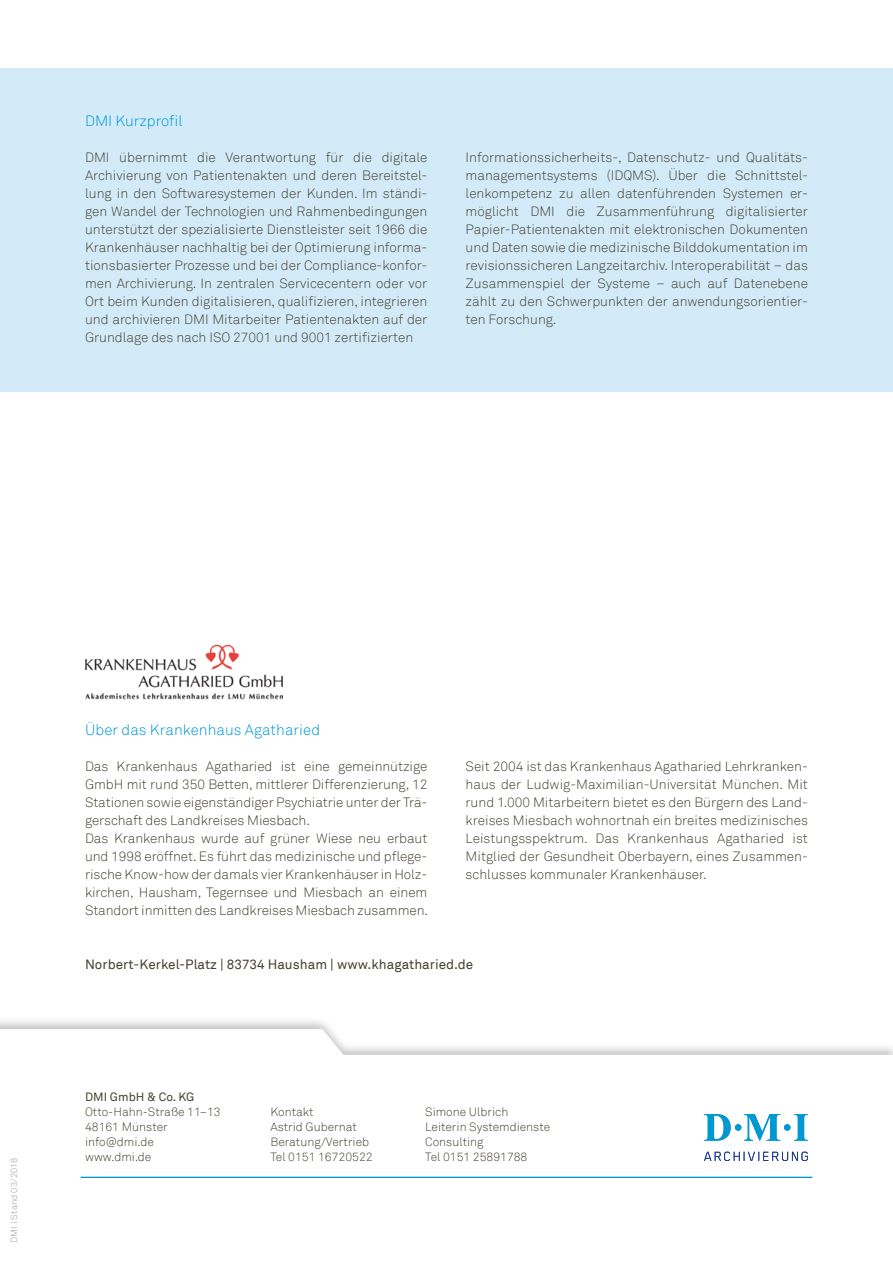
<style>
.page{position:relative;width:893px;height:1263px;background:#fff}
.page>*{position:absolute;margin:0;border:0;box-sizing:border-box;transform-origin:0 0}
.t1{font:300 15px "Akkurat";letter-spacing:.005em;color:#0098d3}
.t2{font:300 13.5px/18px "Akkurat";letter-spacing:-.005em;color:#454131;text-align:justify}
.t3{font:13.5px "Akkurat";color:#454131}
.t4{font:300 12px/15px "Akkurat";color:#454131}
.t5{font:12px "Akkurat";color:#454131}
.t6{font:300 9px "Akkurat";letter-spacing:.015em;color:#9c9c9d}
</style>
<div class="page">
<div style="left:0;top:1015px;width:893px;height:248px;background:#000;opacity:.25"></div>
<svg style="left:0;top:1029px;width:893px;height:234px"></svg>
<svg style="left:892px;top:1055px;width:1px;height:208px"></svg>
<div style="left:0;top:68px;width:893px;height:323px;background:#d3ebf9"></div>
<svg style="left:704px;top:1152px;width:104px;height:9px"></svg>
<svg style="left:704px;top:1114px;width:104px;height:27px"></svg>
<hr style="left:81px;top:1177px;width:731px;height:1px;background:#0098d3">
<img style="left:85px;top:644px;width:198px;height:56px">
<p class="t1" style="left:85px;top:112px;width:99px">DMI Kurzprofil</p>
<p class="t2" style="left:85px;top:148px;width:344px">DMI übernimmt die Verantwortung für die digitale Archivierung von Patientenakten und deren Bereitstel&shy;lung in den Softwaresystemen der Kunden. Im ständi&shy;gen Wandel der Technologien und Rahmenbedingungen unterstützt der spezialisierte Dienstleister seit 1966 die Krankenhäuser nachhaltig bei der Optimierung informa&shy;tionsbasierter Prozesse und bei der Compliance-konfor&shy;men Archivierung. In zentralen Servicecentern oder vor Ort beim Kunden digitalisieren, qualifizieren, integrieren und archivieren DMI Mitarbeiter Patientenakten auf der Grundlage des nach ISO 27001 und 9001 zertifizierten</p>
<p class="t2" style="left:466px;top:148px;width:344px;text-align:left">Informationssicherheits-, Datenschutz- und Qualitäts&shy;managementsystems (IDQMS). Über die Schnittstel&shy;lenkompetenz zu allen datenführenden Systemen er&shy;möglicht DMI die Zusammenführung digitalisierter Papier-Patientenakten mit elektronischen Dokumenten und Daten sowie die medizinische Bilddokumentation im revisionssicheren Langzeitarchiv. Interoperabilität – das Zusammenspiel der Systeme – auch auf Datenebene zählt zu den Schwerpunkten der anwendungsorientier&shy;ten Forschung.</p>
<p class="t6" style="left:9px;top:1243px;width:86px;rotate:-90deg">DMI | Stand 03/2018</p>
<p class="t1" style="left:85px;top:721px;width:237px">Über das Krankenhaus Agatharied</p>
<p class="t2" style="left:85px;top:758px;width:344px;text-align:left">Das Krankenhaus Agatharied ist eine gemeinnützige GmbH mit rund 350 Betten, mittlerer Differenzierung, 12<br>Stationen sowie eigenständiger Psychiatrie unter der Trä&shy;gerschaft des Landkreises Miesbach.<br>Das Krankenhaus wurde auf grüner Wiese neu erbaut und 1998 eröffnet. Es führt das medizinische und pflege&shy;rische Know-how der damals vier Krankenhäuser in Holz&shy;kirchen, Hausham, Tegernsee und Miesbach an einem Standort inmitten des Landkreises Miesbach zusammen.</p>
<p class="t2" style="left:466px;top:758px;width:344px">Seit 2004 ist das Krankenhaus Agatharied Lehrkranken&shy;haus der Ludwig-Maximilian-Universität München. Mit rund 1.000 Mitarbeitern bietet es den Bürgern des Land&shy;kreises Miesbach wohnortnah ein breites medizinisches Leistungsspektrum. Das Krankenhaus Agatharied ist Mitglied der Gesundheit Oberbayern, eines Zusammen&shy;schlusses kommunaler Krankenhäuser.</p>
<p class="t3" style="left:85px;top:956px;width:390px">Norbert-Kerkel-Platz | 83734 Hausham | www.khagatharied.de</p>
<p class="t5" style="left:85px;top:1090px;width:111px">DMI GmbH &amp; Co. KG</p>
<p class="t4" style="left:85px;top:1104px;width:137px">Otto-Hahn-Straße 11–13<br>48161 Münster info@dmi.de www.dmi.de</p>
<p class="t4" style="left:270px;top:1104px;width:104px">Kontakt<br>Astrid Gubernat<br>Beratung/Vertrieb<br>Tel 0151 16720522</p>
<p class="t4" style="left:425px;top:1104px;width:126px">Simone Ulbrich<br>Leiterin Systemdienste<br>Consulting<br>Tel 0151 25891788</p>
</div>
